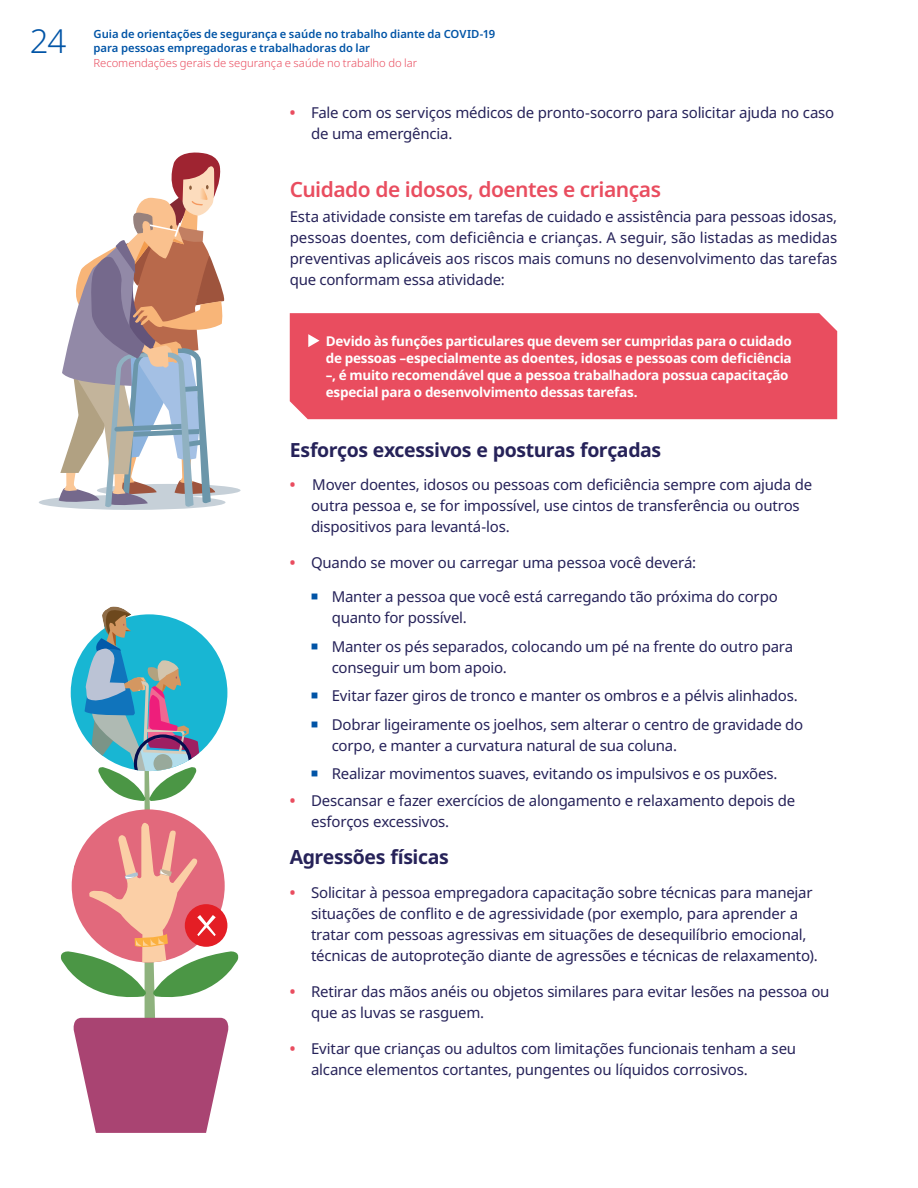
<style>
.page{position:relative;width:918px;height:1188px;background:#fff}
.page>*{position:absolute;margin:0;border:0;box-sizing:border-box;transform-origin:0 0}
.t1{font:300 33px "Noto Sans";color:#0154a6}
.t2{font:600 21px "Noto Sans";letter-spacing:-.025em;color:#e94d5f}
.t3{font:700 19.5px "Noto Sans";letter-spacing:-.02em;color:#262259}
.t4{font:15px/21px "Noto Sans";letter-spacing:-.015em;color:#262259}
.t5{font:700 13.5px/17.1px "Noto Sans";letter-spacing:-.02em;color:#fff}
.t6{font:600 11.25px/14.7px "Noto Sans";color:#0154a6}
.t7{font:300 11.25px "Noto Sans";color:#e94d5f}
.s1{font-weight:700;color:#e94d5f}
.s2{color:#0154a6}
</style>
<div class="page">
<svg style="left:60px;top:606px;width:179px;height:527px"></svg>
<svg style="left:97px;top:484px;width:144px;height:13px"></svg>
<div style="left:39px;top:495px;width:187px;height:15px;background:#c6d0d8;border-radius:50%"></div>
<svg style="left:59px;top:152px;width:167px;height:357px"></svg>
<div style="left:290px;top:313px;width:547px;height:106px;background:#e94d5f"></div>
<svg style="left:308px;top:334px;width:12px;height:13px"></svg>
<h1 class="t1" style="left:30px;top:18px;width:38px">24</h1>
<p class="t6" style="left:94px;top:27px;width:403px">Guia de orientações de segurança e saúde no trabalho diante da COVID-19 para pessoas empregadoras e trabalhadoras do lar</p>
<p class="t7" style="left:94px;top:55px;width:325px">Recomendações gerais de segurança e saúde no trabalho do lar</p>
<p class="t4" style="left:311px;top:102px;width:525px;text-indent:-21px"><span class="s1">•</span> Fale com os serviços médicos de pronto-socorro para solicitar ajuda no caso de uma emergência.</p>
<h2 class="t2" style="left:290px;top:174px;width:373px">Cuidado de idosos, doentes e crianças</h2>
<p class="t4" style="left:290px;top:207px;width:549px;text-align:justify">Esta atividade consiste em tarefas de cuidado e assistência para pessoas idosas, pessoas doentes, com deficiência e crianças. A seguir, são listadas as medidas preventivas aplicáveis aos riscos mais comuns no desenvolvimento das tarefas que conformam essa atividade:</p>
<p class="t5" style="left:326px;top:332px;width:468px">Devido às funções particulares que devem ser cumpridas para o cuidado de pessoas –especialmente as doentes, idosas e pessoas com deficiência –, é muito recomendável que a pessoa trabalhadora possua capacitação especial para o desenvolvimento dessas tarefas.</p>
<h3 class="t3" style="left:290px;top:436px;width:373px">Esforços excessivos e posturas forçadas</h3>
<p class="t4" style="left:311px;top:475px;width:503px;text-indent:-21px"><span class="s1">•</span> Mover doentes, idosos ou pessoas com deficiência sempre com ajuda de outra pessoa e, se for impossível, use cintos de transferência ou outros dispositivos para levantá-los.</p>
<p class="t4" style="left:290px;top:553px;width:408px"><span class="s1">•</span> Quando se mover ou carregar uma pessoa você deverá:</p>
<p class="t4" style="left:332px;top:587px;width:448px;text-indent:-21px"><span class="s2">○</span> Manter a pessoa que você está carregando tão próxima do corpo quanto for possível.</p>
<p class="t4" style="left:332px;top:636px;width:463px;text-indent:-21px"><span class="s2">○</span> Manter os pés separados, colocando um pé na frente do outro para conseguir um bom apoio.</p>
<p class="t4" style="left:311px;top:686px;width:489px"><span class="s2">○</span> Evitar fazer giros de tronco e manter os ombros e a pélvis alinhados.</p>
<p class="t4" style="left:332px;top:714px;width:473px;text-indent:-21px"><span class="s2">○</span> Dobrar ligeiramente os joelhos, sem alterar o centro de gravidade do corpo, e manter a curvatura natural de sua coluna.</p>
<p class="t4" style="left:311px;top:764px;width:469px"><span class="s2">○</span> Realizar movimentos suaves, evitando os impulsivos e os puxões.</p>
<p class="t4" style="left:311px;top:791px;width:486px;text-indent:-21px"><span class="s1">•</span> Descansar e fazer exercícios de alongamento e relaxamento depois de esforços excessivos.</p>
<h3 class="t3" style="left:290px;top:843px;width:161px">Agressões físicas</h3>
<p class="t4" style="left:311px;top:882px;width:508px;text-indent:-21px"><span class="s1">•</span> Solicitar à pessoa empregadora capacitação sobre técnicas para manejar situações de conflito e de agressividade (por exemplo, para aprender a tratar com pessoas agressivas em situações de desequilíbrio emocional, técnicas de autoproteção diante de agressões e técnicas de relaxamento).</p>
<p class="t4" style="left:311px;top:981px;width:520px;text-indent:-21px"><span class="s1">•</span> Retirar das mãos anéis ou objetos similares para evitar lesões na pessoa ou que as luvas se rasguem.</p>
<p class="t4" style="left:311px;top:1038px;width:487px;text-indent:-21px"><span class="s1">•</span> Evitar que crianças ou adultos com limitações funcionais tenham a seu alcance elementos cortantes, pungentes ou líquidos corrosivos.</p>
</div>
